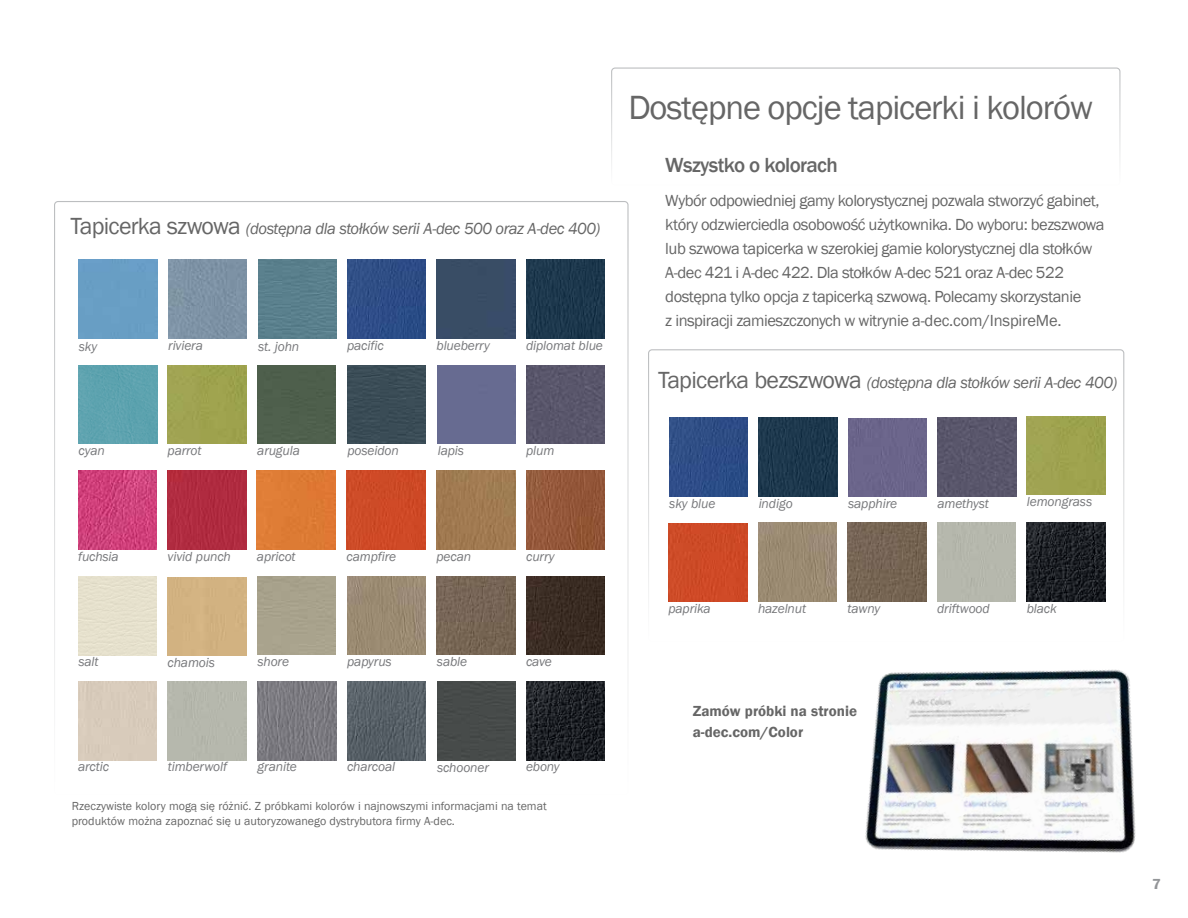
<style>
.page{position:relative;width:1188px;height:918px;background:#fff}
.page>*{position:absolute;margin:0;border:0;box-sizing:border-box;transform-origin:0 0}
.t1{font:34.5px "Franklin Gothic";letter-spacing:-.03em;color:#666}
.t2{font:500 21px "Franklin Gothic";letter-spacing:-.03em;color:#666}
.t3{font:16.5px/24px "Franklin Gothic";letter-spacing:-.03em;color:#666}
.t4{font:italic 16.5px "Franklin Gothic";letter-spacing:-.03em;color:#666}
.t5{font:600 15px/21px "Franklin Gothic";color:#666}
.t6{font:600 15px "Franklin Gothic";color:#939598}
.t7{font:italic 13.5px "Franklin Gothic";letter-spacing:-.01em;color:#77787b}
.t8{font:12px/14.4px "Franklin Gothic";color:#666}
.s1{font-style:normal;font-size:24px}
</style>
<div class="page">
<div style="left:648px;top:349px;width:476px;height:293px;border:1px solid #bcbec0;border-radius:4px"></div>
<div style="left:611px;top:68px;width:509px;height:118px;border:1px solid #bcbec0;border-radius:4px"></div>
<div style="left:168px;top:260px;width:79px;height:78px;background:#7e93a5"></div>
<img style="left:526px;top:260px;width:79px;height:78px">
<div style="left:347px;top:365px;width:79px;height:79px;background:#3a4c56"></div>
<div style="left:79px;top:365px;width:78px;height:79px;background:#5da3af"></div>
<div style="left:79px;top:260px;width:78px;height:78px;background:#689ec4"></div>
<img style="left:347px;top:260px;width:79px;height:78px">
<div style="left:437px;top:682px;width:79px;height:78px;background:#474b4a"></div>
<div style="left:168px;top:365px;width:78px;height:79px;background:#9fa34f"></div>
<div style="left:257px;top:471px;width:79px;height:78px;background:#df7b34"></div>
<div style="left:347px;top:471px;width:78px;height:78px;background:#ce4a27"></div>
<div style="left:257px;top:365px;width:79px;height:79px;background:#4e5f4c"></div>
<div style="left:437px;top:365px;width:79px;height:79px;background:#676b91"></div>
<div style="left:526px;top:365px;width:79px;height:79px;background:#59566b"></div>
<div style="left:168px;top:471px;width:78px;height:78px;background:#b02b40"></div>
<img style="left:78px;top:471px;width:79px;height:78px">
<div style="left:258px;top:260px;width:79px;height:78px;background:#597f8c"></div>
<div style="left:437px;top:260px;width:78px;height:78px;background:#394d65"></div>
<img style="left:347px;top:576px;width:79px;height:79px">
<img style="left:526px;top:576px;width:79px;height:79px">
<img style="left:437px;top:576px;width:79px;height:79px">
<img style="left:526px;top:681px;width:79px;height:79px">
<img style="left:347px;top:681px;width:79px;height:79px">
<div style="left:437px;top:471px;width:78px;height:78px;background:#a17b51"></div>
<img style="left:526px;top:471px;width:79px;height:78px">
<div style="left:78px;top:681px;width:79px;height:79px;background:#d8cbbb"></div>
<div style="left:168px;top:681px;width:78px;height:79px;background:#b6b8ad"></div>
<img style="left:258px;top:681px;width:78px;height:79px">
<div style="left:848px;top:418px;width:79px;height:79px;background:#6b658b"></div>
<div style="left:1027px;top:416px;width:78px;height:79px;background:#9fa34f"></div>
<div style="left:668px;top:523px;width:79px;height:79px;background:#ce4a27"></div>
<img style="left:759px;top:418px;width:78px;height:78px">
<img style="left:669px;top:418px;width:79px;height:78px">
<img style="left:758px;top:523px;width:79px;height:79px">
<div style="left:938px;top:418px;width:78px;height:79px;background:#59566b"></div>
<img style="left:848px;top:523px;width:78px;height:79px">
<img style="left:1027px;top:523px;width:78px;height:79px">
<div style="left:937px;top:523px;width:79px;height:79px;background:#b6b8ad"></div>
<img style="left:865px;top:669px;width:271px;height:184px">
<p class="t4" style="left:70px;top:218px;width:532px"><span class="s1">Tapicerka szwowa</span> (dostępna dla stołków serii A-dec 500 oraz A-dec 400)</p>
<p class="t7" style="left:79px;top:338px;width:20px">sky</p>
<p class="t7" style="left:347px;top:337px;width:38px">pacific</p>
<p class="t7" style="left:168px;top:337px;width:36px">riviera</p>
<p class="t7" style="left:526px;top:337px;width:78px">diplomat blue</p>
<p class="t7" style="left:258px;top:338px;width:43px">st. john</p>
<p class="t7" style="left:437px;top:337px;width:55px">blueberry</p>
<p class="t7" style="left:79px;top:442px;width:28px">cyan</p>
<p class="t7" style="left:347px;top:442px;width:53px">poseidon</p>
<p class="t7" style="left:257px;top:442px;width:44px">arugula</p>
<p class="t7" style="left:438px;top:442px;width:28px">lapis</p>
<p class="t7" style="left:526px;top:442px;width:30px">plum</p>
<p class="t7" style="left:168px;top:442px;width:35px">parrot</p>
<p class="t7" style="left:78px;top:548px;width:42px">fuchsia</p>
<p class="t7" style="left:168px;top:548px;width:65px">vivid punch</p>
<p class="t7" style="left:257px;top:548px;width:40px">apricot</p>
<p class="t7" style="left:347px;top:548px;width:51px">campfire</p>
<p class="t7" style="left:437px;top:548px;width:36px">pecan</p>
<p class="t7" style="left:526px;top:548px;width:30px">curry</p>
<p class="t7" style="left:78px;top:653px;width:22px">salt</p>
<p class="t7" style="left:168px;top:654px;width:49px">chamois</p>
<p class="t7" style="left:347px;top:653px;width:46px">papyrus</p>
<p class="t7" style="left:437px;top:653px;width:32px">sable</p>
<p class="t7" style="left:526px;top:653px;width:27px">cave</p>
<p class="t7" style="left:257px;top:653px;width:33px">shore</p>
<p class="t7" style="left:78px;top:758px;width:33px">arctic</p>
<p class="t7" style="left:168px;top:758px;width:61px">timberwolf</p>
<p class="t7" style="left:258px;top:758px;width:41px">granite</p>
<p class="t7" style="left:347px;top:758px;width:50px">charcoal</p>
<p class="t7" style="left:526px;top:758px;width:35px">ebony</p>
<p class="t7" style="left:437px;top:759px;width:53px">schooner</p>
<p class="t8" style="left:72px;top:799px;width:476px">Rzeczywiste kolory mogą się różnić. Z próbkami kolorów i najnowszymi informacjami na temat produktów można zapoznać się u autoryzowanego dystrybutora firmy A-dec.</p>
<h1 class="t1" style="left:628px;top:86px;width:466px">Dostępne opcje tapicerki i kolorów</h1>
<p class="t2" style="left:665px;top:152px;width:174px">Wszystko o kolorach</p>
<p class="t3" style="left:665px;top:189px;width:441px">Wybór odpowiedniej gamy kolorystycznej pozwala stworzyć gabinet, który odzwierciedla osobowość użytkownika. Do wyboru: bezszwowa lub szwowa tapicerka w szerokiej gamie kolorystycznej dla stołków A-dec 421 i A-dec 422. Dla stołków A-dec 521 oraz A-dec 522 dostępna tylko opcja z tapicerką szwową. Polecamy skorzystanie<br>z inspiracji zamieszczonych w witrynie a-dec.com/InspireMe.</p>
<p class="t4" style="left:658px;top:372px;width:461px"><span class="s1">Tapicerka bezszwowa</span> (dostępna dla stołków serii A-dec 400)</p>
<p class="t7" style="left:669px;top:495px;width:48px">sky blue</p>
<p class="t7" style="left:759px;top:495px;width:35px">indigo</p>
<p class="t7" style="left:848px;top:495px;width:51px">sapphire</p>
<p class="t7" style="left:1027px;top:493px;width:67px">lemongrass</p>
<p class="t7" style="left:938px;top:495px;width:53px">amethyst</p>
<p class="t7" style="left:668px;top:600px;width:44px">paprika</p>
<p class="t7" style="left:758px;top:600px;width:50px">hazelnut</p>
<p class="t7" style="left:848px;top:600px;width:34px">tawny</p>
<p class="t7" style="left:937px;top:600px;width:54px">driftwood</p>
<p class="t7" style="left:1027px;top:600px;width:31px">black</p>
<p class="t5" style="left:693px;top:701px;width:166px">Zamów próbki na stronie a-dec.com/Color</p>
<p class="t6" style="left:1152px;top:874px;width:10px">7</p>
</div>
